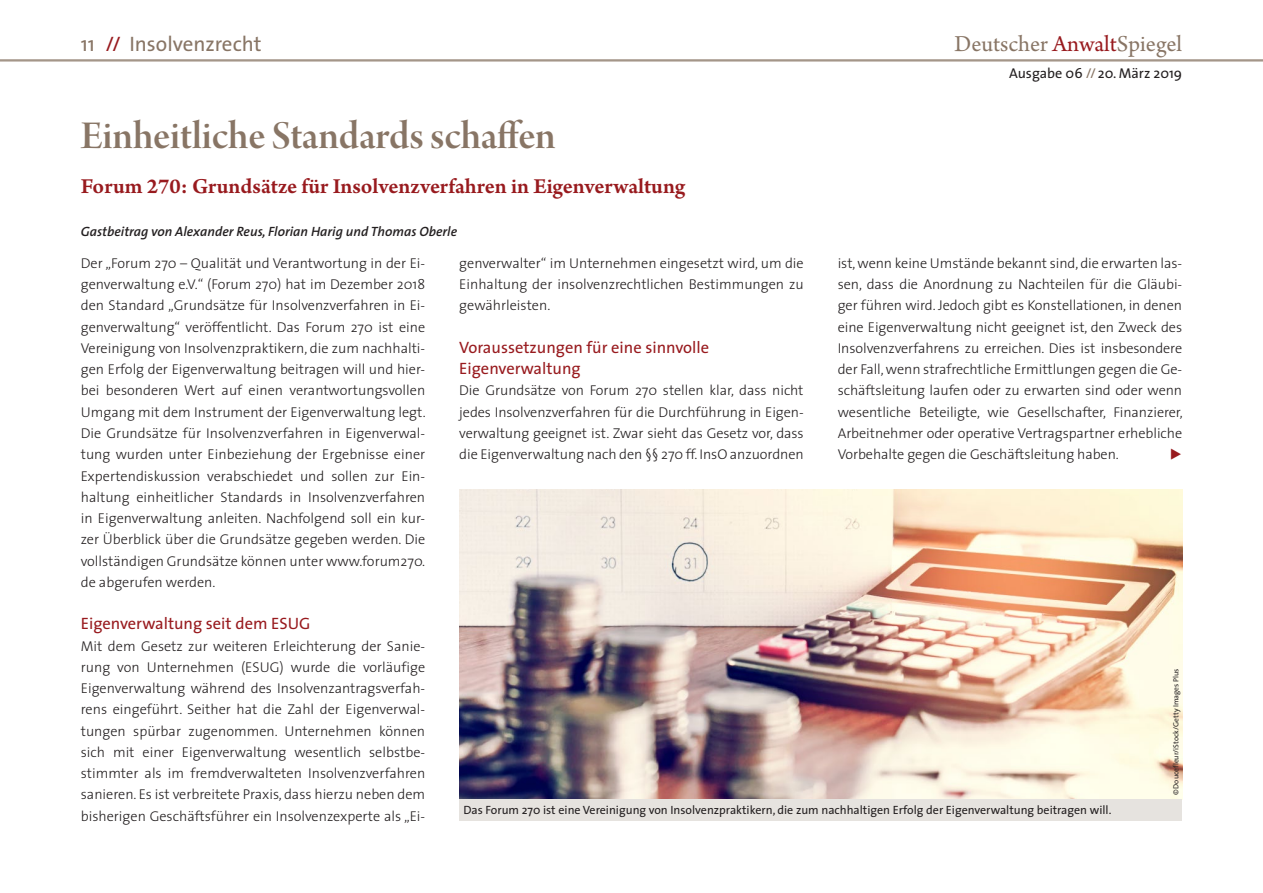
<style>
.page{position:relative;width:1263px;height:893px;background:#fff}
.page>*{position:absolute;margin:0;border:0;box-sizing:border-box;transform-origin:0 0}
.t1{font:42px "Arno Pro Smbd Display";letter-spacing:-.005em;color:#887565}
.t2{font:24px "Arno Pro";color:#887565}
.t3{font:22.5px "Arno Pro Smbd Sm Text";color:#981a1e}
.t4{font:21px "The Sans";color:#887565}
.t5{font:16.5px/21.3px "The Sans";color:#981a1e}
.t6{font:300 14.25px/21.3px "The Sans";color:#231f20;text-align:justify}
.t7{font:14.25px "The Sans";color:#231f20}
.t8{font:italic 600 13.5px "The Sans";color:#231f20}
.t9{font:12px "The Sans";color:#231f20}
.t10{font:7.5px "The Sans";color:#231f20}
.s1{color:#981a1e}
.s2{color:#887565}
</style>
<div class="page">
<img style="left:459px;top:489px;width:723px;height:310px">
<div style="left:459px;top:799px;width:723px;height:22px;background:#e6e3df"></div>
<hr style="left:0;top:60px;width:1263px;height:1px;background:#887565">
<hr style="left:0;top:61px;width:1263px;height:1px;background:#887565">
<h3 class="t4" style="left:81px;top:26px;width:182px">11 <span class="s1">//</span> Insolvenzrecht</h3>
<h2 class="t2" style="left:954px;top:30px;width:229px">Deutscher <span class="s1">Anwalt</span>Spiegel</h2>
<p class="t7" style="left:1009px;top:62px;width:175px">Ausgabe 06 <span class="s2">//</span> 20. März 2019</p>
<h1 class="t1" style="left:81px;top:112px;width:477px">Einheitliche Standards schaffen</h1>
<h3 class="t3" style="left:81px;top:173px;width:606px">Forum 270: Grundsätze für Insolvenzverfahren in Eigenverwaltung</h3>
<p class="t8" style="left:81px;top:220px;width:378px">Gastbeitrag von Alexander Reus, Florian Harig und Thomas Oberle</p>
<p class="t6" style="left:81px;top:252px;width:347px">Der „Forum 270 – Qualität und Verantwortung in der Ei&shy;genverwaltung e.V.“ (Forum 270) hat im Dezember 2018 den Standard „Grundsätze für Insolvenzverfahren in Ei&shy;genverwaltung“ veröffentlicht. Das Forum 270 ist eine Vereinigung von Insolvenzpraktikern, die zum nachhalti&shy;gen Erfolg der Eigenverwaltung beitragen will und hier&shy;bei besonderen Wert auf einen verantwortungsvollen Umgang mit dem Instrument der Eigenverwaltung legt.<br>Die Grundsätze für Insolvenzverfahren in Eigenverwal&shy;tung wurden unter Einbeziehung der Ergebnisse einer Expertendiskussion verabschiedet und sollen zur Ein&shy;haltung einheitlicher Standards in Insolvenzverfahren in Eigenverwaltung anleiten. Nachfolgend soll ein kur&shy;zer Überblick über die Grundsätze gegeben werden. Die vollständigen Grundsätze können unter www.forum270. de abgerufen werden.</p>
<p class="t5" style="left:81px;top:613px;width:231px">Eigenverwaltung seit dem ESUG</p>
<p class="t6" style="left:81px;top:635px;width:346px">Mit dem Gesetz zur weiteren Erleichterung der Sanie&shy;rung von Unternehmen (ESUG) wurde die vorläufige Eigenverwaltung während des Insolvenzantragsverfah&shy;rens eingeführt. Seither hat die Zahl der Eigenverwal&shy;tungen spürbar zugenommen. Unternehmen können sich mit einer Eigenverwaltung wesentlich selbstbe&shy;stimmter als im fremdverwalteten Insolvenzverfahren sanieren. Es ist verbreitete Praxis, dass hierzu neben dem bisherigen Geschäftsführer ein Insolvenzexperte als „Ei-</p>
<p class="t6" style="left:459px;top:252px;width:346px">genverwalter“ im Unternehmen eingesetzt wird, um die Einhaltung der insolvenzrechtlichen Bestimmungen zu gewährleisten.</p>
<p class="t5" style="left:459px;top:336px;width:251px">Voraussetzungen für eine sinnvolle<br>Eigenverwaltung</p>
<p class="t6" style="left:459px;top:379px;width:346px">Die Grundsätze von Forum 270 stellen klar, dass nicht jedes Insolvenzverfahren für die Durchführung in Eigen&shy;verwaltung geeignet ist. Zwar sieht das Gesetz vor, dass die Eigenverwaltung nach den §§ 270 ff. InsO anzuordnen</p>
<p class="t6" style="left:838px;top:252px;width:347px">ist, wenn keine Umstände bekannt sind, die erwarten las&shy;sen, dass die Anordnung zu Nachteilen für die Gläubi&shy;ger führen wird. Jedoch gibt es Konstellationen, in denen eine Eigenverwaltung nicht geeignet ist, den Zweck des Insolvenzverfahrens zu erreichen. Dies ist insbesondere der Fall, wenn strafrechtliche Ermittlungen gegen die Ge&shy;schäftsleitung laufen oder zu erwarten sind oder wenn wesentliche Beteiligte, wie Gesellschafter, Finanzierer, Arbeitnehmer oder operative Vertragspartner erhebliche Vorbehalte gegen die Geschäftsleitung haben.</p>
<p class="t10" style="left:1170px;top:795px;width:128px;rotate:-90deg">©Doucefleur/iStock/Getty Images Plus</p>
<p class="t9" style="left:463px;top:800px;width:649px">Das Forum 270 ist eine Vereinigung von Insolvenzpraktikern, die zum nachhaltigen Erfolg der Eigenverwaltung beitragen will.</p>
</div>
